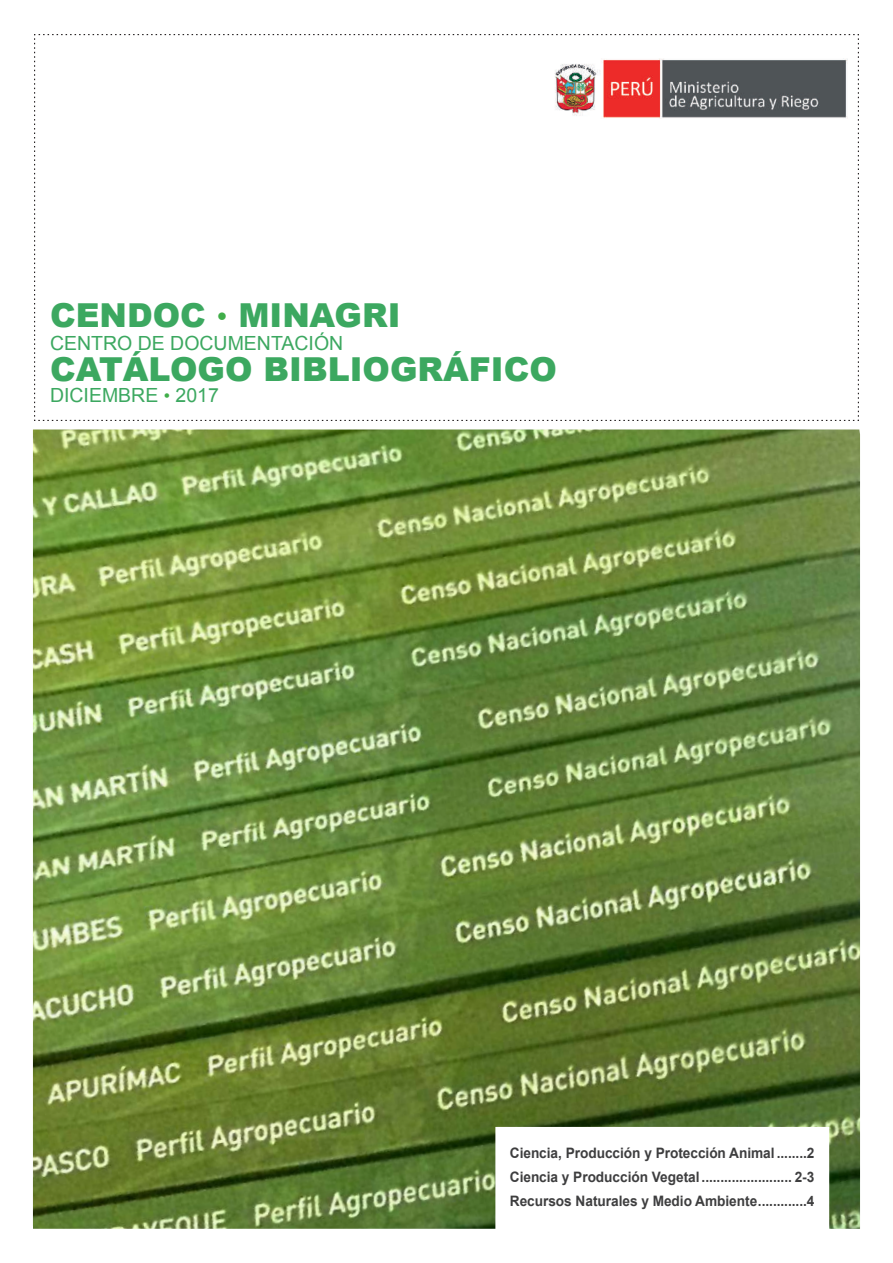
<style>
.page{position:relative;width:893px;height:1263px;background:#fff}
.page>*{position:absolute;margin:0;border:0;box-sizing:border-box;transform-origin:0 0}
.t1{font:900 33px "Arial";color:#3ca860}
.t2{font:19.5px "Arial";color:#3ca860}
.t3{font:700 14.4px/24px "Arial";letter-spacing:-.005em;color:#3e3e3f;text-align:justify;scale:.95 1}
.s1{font-weight:400;font-size:30px;color:#40ae49}
.s2{font-size:18px;color:#40ae49}
</style>
<div class="page">
<img style="left:33px;top:429px;width:827px;height:800px">
<svg style="left:34px;top:34px;width:825px;height:387px"></svg>
<svg style="left:495px;top:1127px;width:334px;height:102px"></svg>
<img style="left:550px;top:58px;width:298px;height:61px">
<h1 class="t1" style="left:50px;top:291px;width:352px">CENDOC <span class="s1">•</span> MINAGRI</h1>
<h2 class="t2" style="left:50px;top:330px;width:295px">CENTRO DE DOCUMENTACIÓN</h2>
<h1 class="t1" style="left:50px;top:345px;width:508px">CATÁLOGO BIBLIOGRÁFICO</h1>
<h2 class="t2" style="left:50px;top:382px;width:170px">DICIEMBRE <span class="s2">•</span> 2017</h2>
<p class="t3" style="left:510px;top:1141px;width:322px">Ciencia, Producción y Protección Animal ........2<br>Ciencia y Producción Vegetal ........................ 2-3<br>Recursos Naturales y Medio Ambiente.............4</p>
</div>
